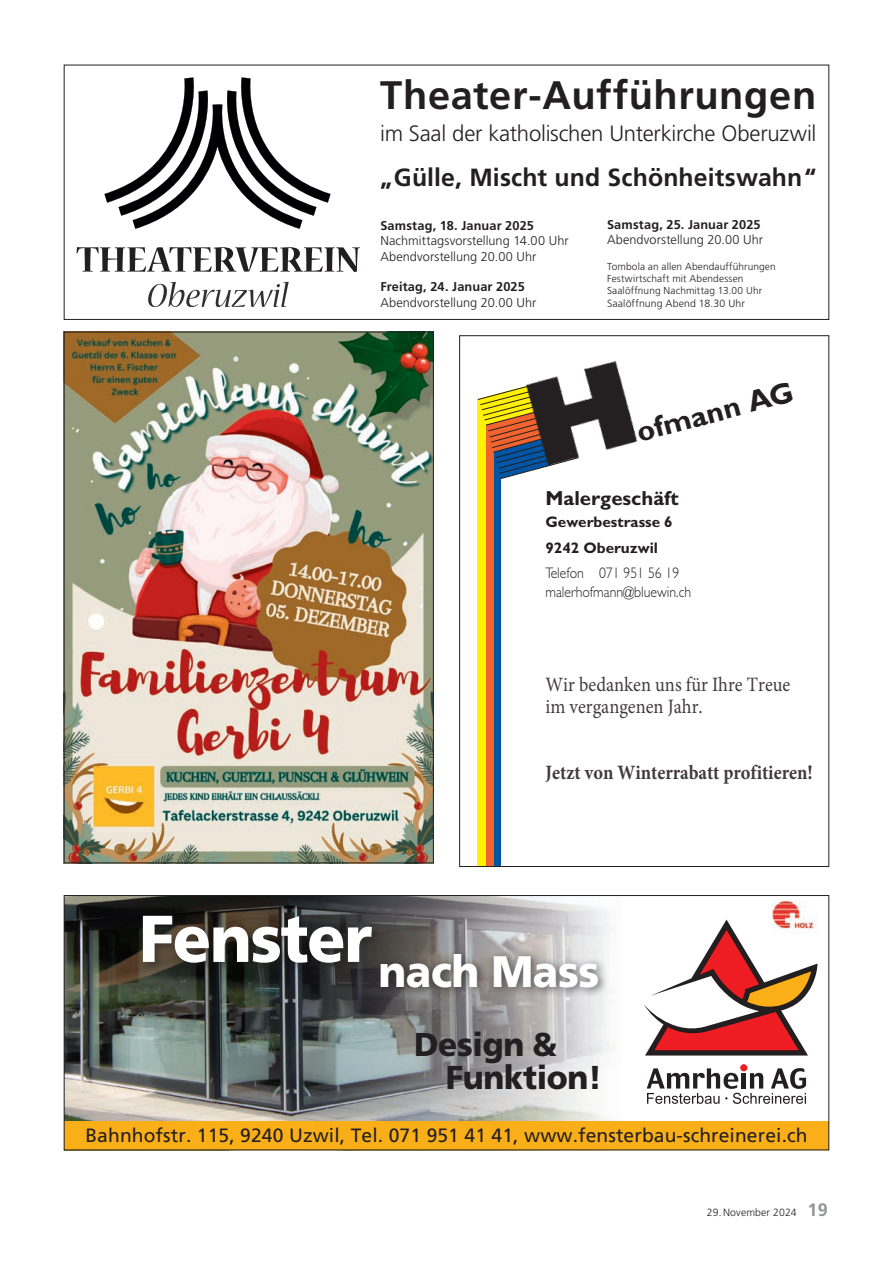
<style>
.page{position:relative;width:893px;height:1263px;background:#fff}
.page>*{position:absolute;margin:0;border:0;box-sizing:border-box;transform-origin:0 0}
.t1{font:900 66.15px "Frutiger";letter-spacing:-.02em;color:#fff;scale:.95 1}
.t2{font:900 44.1px "Frutiger";letter-spacing:-.01em;color:#fff;scale:.95 1}
.t3{font:700 39.75px "Frutiger";letter-spacing:.015em;color:#231f20}
.t4{font:900 33px/33px "Frutiger";letter-spacing:-.01em;color:#231f20;scale:.95 1}
.t5{font:700 29.7px "Gill Sans";color:#231f20}
.t6{font:700 24.75px "Frutiger";letter-spacing:.005em;color:#231f20}
.t7{font:300 22.2px "Frutiger";letter-spacing:-.01em;color:#231f20}
.t8{font:20.4px/22px "Minion Pro";color:#433a3e;scale:.9 1}
.t9{font:700 20.4px "Minion Pro";color:#433a3e;scale:.9 1}
.t10{font:700 20.4px "Gill Sans";color:#231f20}
.t11{font:19.35px "Frutiger LT Std";letter-spacing:.005em;color:#231f20}
.t12{font:300 15.3px/19.4px "Gill Sans";color:#231f20;scale:.9 1}
.t13{font:700 15.3px/25.2px "Gill Sans";color:#231f20}
.t14{font:300 12.75px/15.3px "Frutiger";letter-spacing:.005em;color:#231f20}
.t15{font:700 12.75px "Frutiger";letter-spacing:.01em;color:#231f20}
.t16{font:300 10.5px "Frutiger";letter-spacing:.01em;color:#231f20}
.t17{font:300 10.5px "Frutiger LT Std";letter-spacing:.01em;color:#231f20}
.t18{font:300 10.2px/12.1px "Frutiger";letter-spacing:.015em;color:#231f20}
.s1{font-weight:700;font-size:18px;color:#939598}
</style>
<div class="page">
<svg style="left:104px;top:77px;width:227px;height:152px"></svg>
<svg style="left:148px;top:282px;width:141px;height:25px"></svg>
<svg style="left:77px;top:247px;width:283px;height:25px"></svg>
<div style="left:64px;top:65px;width:765px;height:255px;border:1px solid #231f20"></div>
<img style="left:66px;top:334px;width:366px;height:527px">
<svg style="left:477px;top:388px;width:43px;height:477px"></svg>
<img style="left:519px;top:360px;width:119px;height:114px">
<img style="left:66px;top:897px;width:690px;height:224px">
<svg style="left:644px;top:919px;width:174px;height:136px"></svg>
<svg style="left:647px;top:1068px;width:159px;height:36px"></svg>
<div style="left:740px;top:1064px;width:7px;height:7px;background:#ee1d23;border-radius:50%"></div>
<div style="left:374px;top:948px;width:235px;height:51px;background:#231f20;opacity:.65"></div>
<div style="left:139px;top:912px;width:244px;height:61px;background:#231f20;opacity:.5"></div>
<img style="left:773px;top:900px;width:45px;height:33px">
<div style="left:66px;top:1121px;width:761px;height:27px;background:#faaf18"></div>
<hr style="left:64px;top:1121px;width:692px;height:1px;background:#faaf18">
<div style="left:64px;top:895px;width:765px;height:255px;border:1px solid #231f20"></div>
<h3 class="t3" style="left:380px;top:72px;width:438px">Theater-Aufführungen</h3>
<h3 class="t7" style="left:380px;top:120px;width:438px">im Saal der katholischen Unterkirche Oberuzwil</h3>
<h3 class="t6" style="left:380px;top:163px;width:438px">„Gülle, Mischt und Schönheitswahn“</h3>
<p class="t15" style="left:380px;top:218px;width:155px">Samstag, 18. Januar 2025</p>
<p class="t14" style="left:380px;top:233px;width:190px">Nachmittagsvorstellung 14.00 Uhr<br>Abendvorstellung 20.00 Uhr</p>
<p class="t15" style="left:380px;top:279px;width:146px">Freitag, 24. Januar 2025</p>
<p class="t14" style="left:380px;top:295px;width:158px">Abendvorstellung 20.00 Uhr</p>
<p class="t15" style="left:607px;top:217px;width:155px">Samstag, 25. Januar 2025</p>
<p class="t14" style="left:607px;top:232px;width:158px">Abendvorstellung 20.00 Uhr</p>
<p class="t18" style="left:607px;top:260px;width:170px">Tombola an allen Abendaufführungen<br>Festwirtschaft mit Abendessen<br>Saalöffnung Nachmittag 13.00 Uhr</p>
<p class="t16" style="left:607px;top:297px;width:139px">Saalöffnung Abend 18.30 Uhr</p>
<h3 class="t5" style="left:633px;top:415px;width:154px;rotate:-15deg">ofm ann AG</h3>
<h3 class="t10" style="left:545px;top:486px;width:135px">Malergeschäft</h3>
<p class="t13" style="left:545px;top:509px;width:129px">Gewerbestrasse 6<br>9242 Oberuzwil</p>
<p class="t12" style="left:545px;top:563px;width:163px">Telefon 071 951 56 19 malerhofmann@bluewin.ch</p>
<h3 class="t8" style="left:545px;top:674px;width:274px">Wir bedanken uns für Ihre Treue im vergangenen Jahr.</h3>
<h3 class="t9" style="left:545px;top:758px;width:298px">Jetzt von Winterrabatt profitieren!</h3>
<h1 class="t1" style="left:139px;top:899px;width:247px">Fenster</h1>
<h2 class="t2" style="left:378px;top:945px;width:234px">nach Mass</h2>
<h3 class="t4" style="left:446px;top:1027px;width:166px;text-indent:-32px">Design &amp;<br>Funktion!</h3>
<h3 class="t11" style="left:85px;top:1124px;width:724px">Bahnhofstr. 115, 9240 Uzwil, Tel. 071 951 41 41, www.fensterbau-schreinerei.ch</h3>
<p class="t17" style="left:707px;top:1207px;width:123px">29.November 2024 <span class="s1">19</span></p>
</div>
